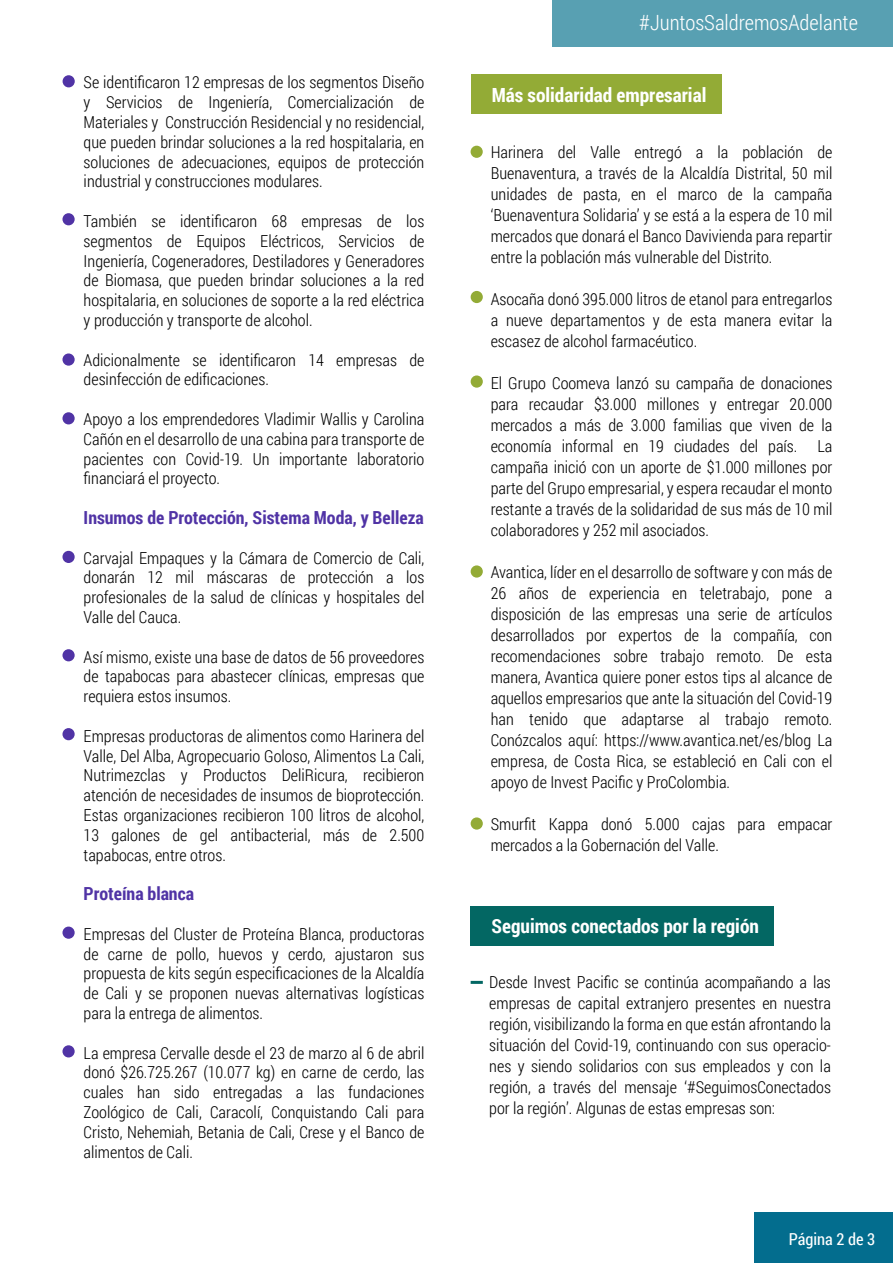
<style>
.page{position:relative;width:893px;height:1263px;background:#fff}
.page>*{position:absolute;margin:0;border:0;box-sizing:border-box;transform-origin:0 0}
.t1{font:300 21px "Roboto Condensed";color:#fff}
.t2{font:700 19.5px "Roboto Condensed";color:#fff}
.t3{font:700 18px "Roboto Condensed";color:#5033a5}
.t4{font:300 16.5px/19.8px "Roboto Condensed";color:#000;text-align:justify}
.t5{font:16.5px "Roboto Condensed";color:#fff}
</style>
<div class="page">
<div style="left:552px;top:0;width:341px;height:47px;background:#58a0b2"></div>
<div style="left:754px;top:1212px;width:139px;height:51px;background:#036d8e"></div>
<div style="left:63px;top:75px;width:12px;height:12px;background:#5033a5;border-radius:50%"></div>
<hr style="left:0;top:0;width:893px;height:1px;background:#fff">
<div style="left:62px;top:213px;width:13px;height:12px;background:#5033a5;border-radius:50%"></div>
<svg style="left:62px;top:353px;width:13px;height:13px"></svg>
<div style="left:62px;top:728px;width:13px;height:12px;background:#5033a5;border-radius:50%"></div>
<div style="left:471px;top:74px;width:251px;height:40px;background:#93ab36"></div>
<div style="left:471px;top:291px;width:12px;height:12px;background:#93ab36;border-radius:50%"></div>
<div style="left:471px;top:565px;width:12px;height:13px;background:#93ab36;border-radius:50%"></div>
<div style="left:471px;top:146px;width:12px;height:12px;background:#93ab36;border-radius:50%"></div>
<div style="left:62px;top:551px;width:13px;height:12px;background:#5033a5;border-radius:50%"></div>
<div style="left:471px;top:906px;width:303px;height:40px;background:#036763"></div>
<div style="left:62px;top:412px;width:13px;height:12px;background:#5033a5;border-radius:50%"></div>
<div style="left:62px;top:649px;width:13px;height:12px;background:#5033a5;border-radius:50%"></div>
<svg style="left:62px;top:926px;width:13px;height:13px"></svg>
<div style="left:62px;top:1045px;width:13px;height:12px;background:#5033a5;border-radius:50%"></div>
<div style="left:471px;top:375px;width:12px;height:13px;background:#93ab36;border-radius:50%"></div>
<svg style="left:471px;top:981px;width:12px;height:3px"></svg>
<div style="left:471px;top:817px;width:12px;height:13px;background:#93ab36;border-radius:50%"></div>
<p class="t4" style="left:84px;top:72px;width:342px">Se identificaron 12 empresas de los segmentos Diseño y Servicios de Ingeniería, Comercialización de Materiales y Construcción Residencial y no residencial, que pueden brindar soluciones a la red hospitalaria, en soluciones de adecuaciones, equipos de protección industrial y construcciones modulares.</p>
<p class="t4" style="left:84px;top:211px;width:342px">También se identificaron 68 empresas de los segmentos de Equipos Eléctricos, Servicios de Ingeniería, Cogeneradores, Destiladores y Generadores de Biomasa, que pueden brindar soluciones a la red hospitalaria, en soluciones de soporte a la red eléctrica y producción y transporte de alcohol.</p>
<p class="t4" style="left:84px;top:349px;width:342px">Adicionalmente se identificaron 14 empresas de desinfección de edificaciones.</p>
<p class="t4" style="left:84px;top:409px;width:342px">Apoyo a los emprendedores Vladimir Wallis y Carolina Cañón en el desarrollo de una cabina para transporte de pacientes con Covid-19. Un importante laboratorio financiará el proyecto.</p>
<p class="t3" style="left:84px;top:505px;width:342px">Insumos de Protección, Sistema Moda, y Belleza</p>
<p class="t4" style="left:84px;top:547px;width:342px">Carvajal Empaques y la Cámara de Comercio de Cali, donarán 12 mil máscaras de protección a los profesionales de la salud de clínicas y hospitales del Valle del Cauca.</p>
<p class="t4" style="left:84px;top:646px;width:342px">Así mismo, existe una base de datos de 56 proveedores de tapabocas para abastecer clínicas, empresas que requiera estos insumos.</p>
<p class="t4" style="left:84px;top:725px;width:342px">Empresas productoras de alimentos como Harinera del Valle, Del Alba, Agropecuario Goloso, Alimentos La Cali, Nutrimezclas y Productos DeliRicura, recibieron atención de necesidades de insumos de bioprotección.<br>Estas organizaciones recibieron 100 litros de alcohol, 13 galones de gel antibacterial, más de 2.500 tapabocas, entre otros.</p>
<p class="t3" style="left:84px;top:881px;width:112px">Proteína blanca</p>
<p class="t4" style="left:84px;top:923px;width:342px">Empresas del Cluster de Proteína Blanca, productoras de carne de pollo, huevos y cerdo, ajustaron sus propuesta de kits según especificaciones de la Alcaldía de Cali y se proponen nuevas alternativas logísticas para la entrega de alimentos.</p>
<p class="t4" style="left:84px;top:1042px;width:342px">La empresa Cervalle desde el 23 de marzo al 6 de abril donó $26.725.267 (10.077 kg) en carne de cerdo, las cuales han sido entregadas a las fundaciones Zoológico de Cali, Caracolí, Conquistando Cali para Cristo, Nehemiah, Betania de Cali, Crese y el Banco de alimentos de Cali.</p>
<p class="t1" style="left:639px;top:8px;width:220px">#JuntosSaldremosAdelante</p>
<p class="t2" style="left:492px;top:81px;width:216px">Más solidaridad empresarial</p>
<p class="t4" style="left:491px;top:141px;width:343px;line-height:21px">Harinera del Valle entregó a la población de Buenaventura, a través de la Alcaldía Distrital, 50 mil unidades de pasta, en el marco de la campaña ‘Buenaventura Solidaria’ y se está a la espera de 10 mil mercados que donará el Banco Davivienda para repartir entre la población más vulnerable del Distrito.</p>
<p class="t4" style="left:491px;top:288px;width:343px;line-height:21px">Asocaña donó 395.000 litros de etanol para entregarlos a nueve departamentos y de esta manera evitar la escasez de alcohol farmacéutico.</p>
<p class="t4" style="left:491px;top:372px;width:343px;line-height:21px">El Grupo Coomeva lanzó su campaña de donaciones para recaudar $3.000 millones y entregar 20.000 mercados a más de 3.000 familias que viven de la economía informal en 19 ciudades del país. La campaña inició con un aporte de $1.000 millones por parte del Grupo empresarial, y espera recaudar el monto restante a través de la solidaridad de sus más de 10 mil colaboradores y 252 mil asociados.</p>
<p class="t4" style="left:491px;top:561px;width:343px;line-height:21px">Avantica, líder en el desarrollo de software y con más de 26 años de experiencia en teletrabajo, pone a disposición de las empresas una serie de artículos desarrollados por expertos de la compañía, con recomendaciones sobre trabajo remoto. De esta manera, Avantica quiere poner estos tips al alcance de aquellos empresarios que ante la situación del Covid-19 han tenido que adaptarse al trabajo remoto.<br>Conózcalos aquí: https://www.avantica.net/es/blog La empresa, de Costa Rica, se estableció en Cali con el apoyo de Invest Pacific y ProColombia.</p>
<p class="t4" style="left:491px;top:813px;width:343px;line-height:21px">Smurfit Kappa donó 5.000 cajas para empacar mercados a la Gobernación del Valle.</p>
<p class="t2" style="left:492px;top:912px;width:269px">Seguimos conectados por la región</p>
<p class="t4" style="left:489px;top:971px;width:343px;line-height:21px">Desde Invest Pacific se continúa acompañando a las empresas de capital extranjero presentes en nuestra región, visibilizando la forma en que están afrontando la situación del Covid-19, continuando con sus operacio&shy;nes y siendo solidarios con sus empleados y con la región, a través del mensaje ‘#SeguimosConectados por la región’. Algunas de estas empresas son:</p>
<p class="t5" style="left:789px;top:1227px;width:88px">Página 2 de 3</p>
</div>
